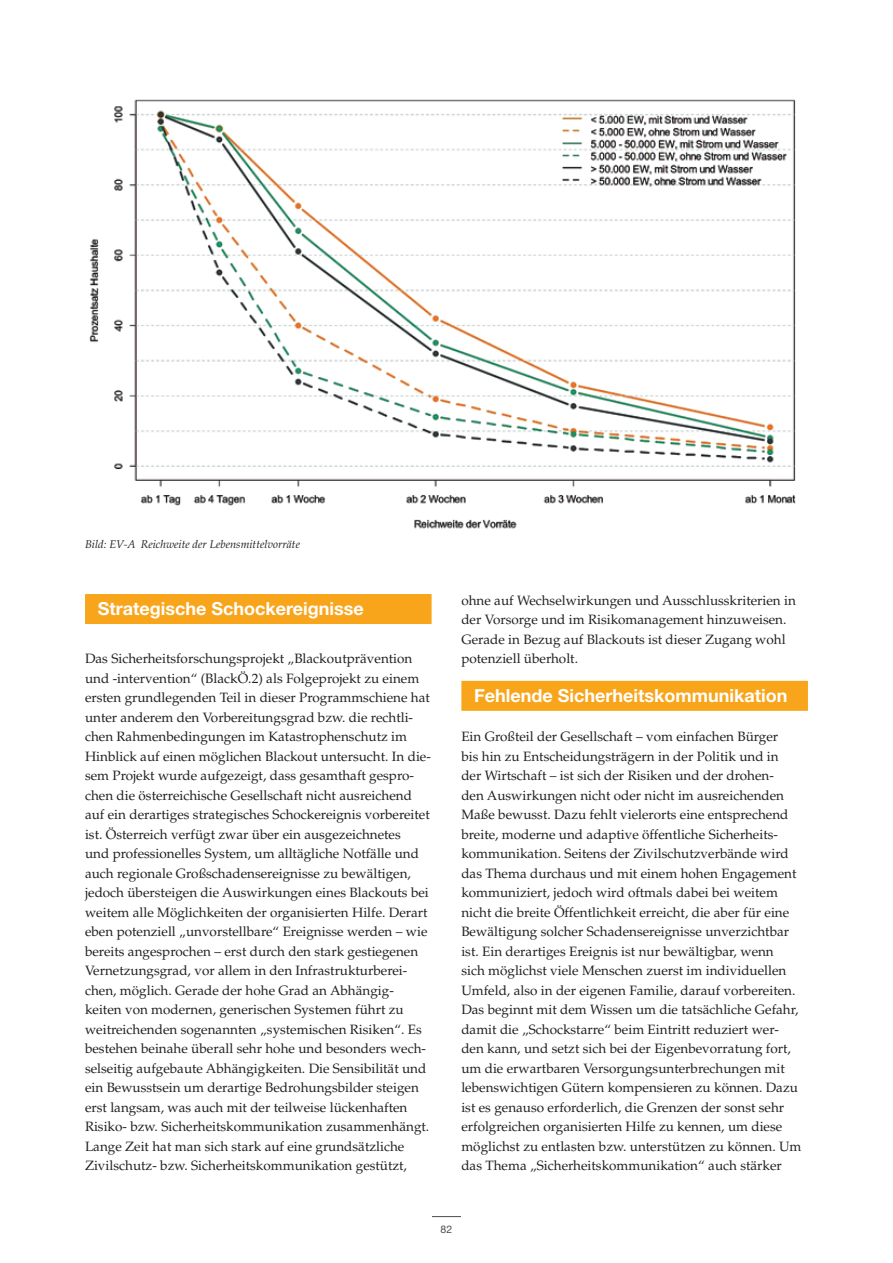
<style>
.page{position:relative;width:893px;height:1263px;background:#fff}
.page>*{position:absolute;margin:0;border:0;box-sizing:border-box;transform-origin:0 0}
.Headline_3_orange{font:700 18px "Helvetica Neue LT Std";color:#fff}
.fliesstext{font:13.5px/19.5px "Palatino LT Std";color:#231f20}
.BU{font:italic 11.25px "Palatino LT Std";color:#231f20}
.t1{font:10.5px "Helvetica Neue LT Std";color:#4b4c4d}
</style>
<div class="page">
<svg style="left:432px;top:1216px;width:29px;height:1px"></svg>
<div style="left:85px;top:594px;width:347px;height:30px;background:#f9a51b"></div>
<div style="left:461px;top:681px;width:347px;height:30px;background:#f9a51b"></div>
<img style="left:89px;top:99px;width:707px;height:430px">
<p class="BU" style="left:85px;top:537px;width:217px">Bild: EV-A Reichweite der Lebensmittelvorräte</p>
<p class="Headline_3_orange" style="left:98px;top:598px;width:267px">Strategische Schockereignisse</p>
<p class="fliesstext" style="left:85px;top:649px;width:347px">Das Sicherheitsforschungsprojekt „Blackoutprävention und -intervention“ (BlackÖ.2) als Folgeprojekt zu einem ersten grundlegenden Teil in dieser Programmschiene hat unter anderem den Vorbereitungsgrad bzw. die rechtli&shy;chen Rahmenbedingungen im Katastrophenschutz im Hinblick auf einen möglichen Blackout untersucht. In die&shy;sem Projekt wurde aufgezeigt, dass gesamthaft gespro&shy;chen die österreichische Gesellschaft nicht ausreichend auf ein derartiges strategisches Schockereignis vorbereitet ist. Österreich verfügt zwar über ein ausgezeichnetes<br>und professionelles System, um alltägliche Notfälle und auch regionale Großschadensereignisse zu bewältigen, jedoch übersteigen die Auswirkungen eines Blackouts bei weitem alle Möglichkeiten der organisierten Hilfe. Derart eben potenziell „unvorstellbare“ Ereignisse werden – wie bereits angesprochen – erst durch den stark gestiegenen Vernetzungsgrad, vor allem in den Infrastrukturberei&shy;chen, möglich. Gerade der hohe Grad an Abhängig&shy;keiten von modernen, generischen Systemen führt zu weitreichenden sogenannten „systemischen Risiken“. Es bestehen beinahe überall sehr hohe und besonders wech&shy;selseitig aufgebaute Abhängigkeiten. Die Sensibilität und ein Bewusstsein um derartige Bedrohungsbilder steigen erst langsam, was auch mit der teilweise lückenhaften Risiko- bzw. Sicherheitskommunikation zusammenhängt.<br>Lange Zeit hat man sich stark auf eine grundsätzliche Zivilschutz- bzw. Sicherheitskommunikation gestützt,</p>
<p class="fliesstext" style="left:461px;top:590px;width:336px">ohne auf Wechselwirkungen und Ausschlusskriterien in der Vorsorge und im Risikomanagement hinzuweisen.<br>Gerade in Bezug auf Blackouts ist dieser Zugang wohl potenziell überholt.</p>
<p class="Headline_3_orange" style="left:474px;top:684px;width:315px">Fehlende Sicherheitskommunikation</p>
<p class="fliesstext" style="left:461px;top:727px;width:342px">Ein Großteil der Gesellschaft – vom einfachen Bürger<br>bis hin zu Entscheidungsträgern in der Politik und in der Wirtschaft – ist sich der Risiken und der drohen-<br>den Auswirkungen nicht oder nicht im ausreichenden Maße bewusst. Dazu fehlt vielerorts eine entsprechend breite, moderne und adaptive öffentliche Sicherheits&shy;kommunikation. Seitens der Zivilschutzverbände wird das Thema durchaus und mit einem hohen Engagement kommuniziert, jedoch wird oftmals dabei bei weitem nicht die breite Öffentlichkeit erreicht, die aber für eine Bewältigung solcher Schadensereignisse unverzichtbar ist. Ein derartiges Ereignis ist nur bewältigbar, wenn<br>sich möglichst viele Menschen zuerst im individuellen Umfeld, also in der eigenen Familie, darauf vorbereiten.<br>Das beginnt mit dem Wissen um die tatsächliche Gefahr, damit die „Schockstarre“ beim Eintritt reduziert wer&shy;den kann, und setzt sich bei der Eigenbevorratung fort, um die erwartbaren Versorgungsunterbrechungen mit lebenswichtigen Gütern kompensieren zu können. Dazu ist es genauso erforderlich, die Grenzen der sonst sehr erfolgreichen organisierten Hilfe zu kennen, um diese möglichst zu entlasten bzw. unterstützen zu können. Um das Thema „Sicherheitskommunikation“ auch stärker</p>
<p class="t1" style="left:441px;top:1223px;width:13px">82</p>
</div>
